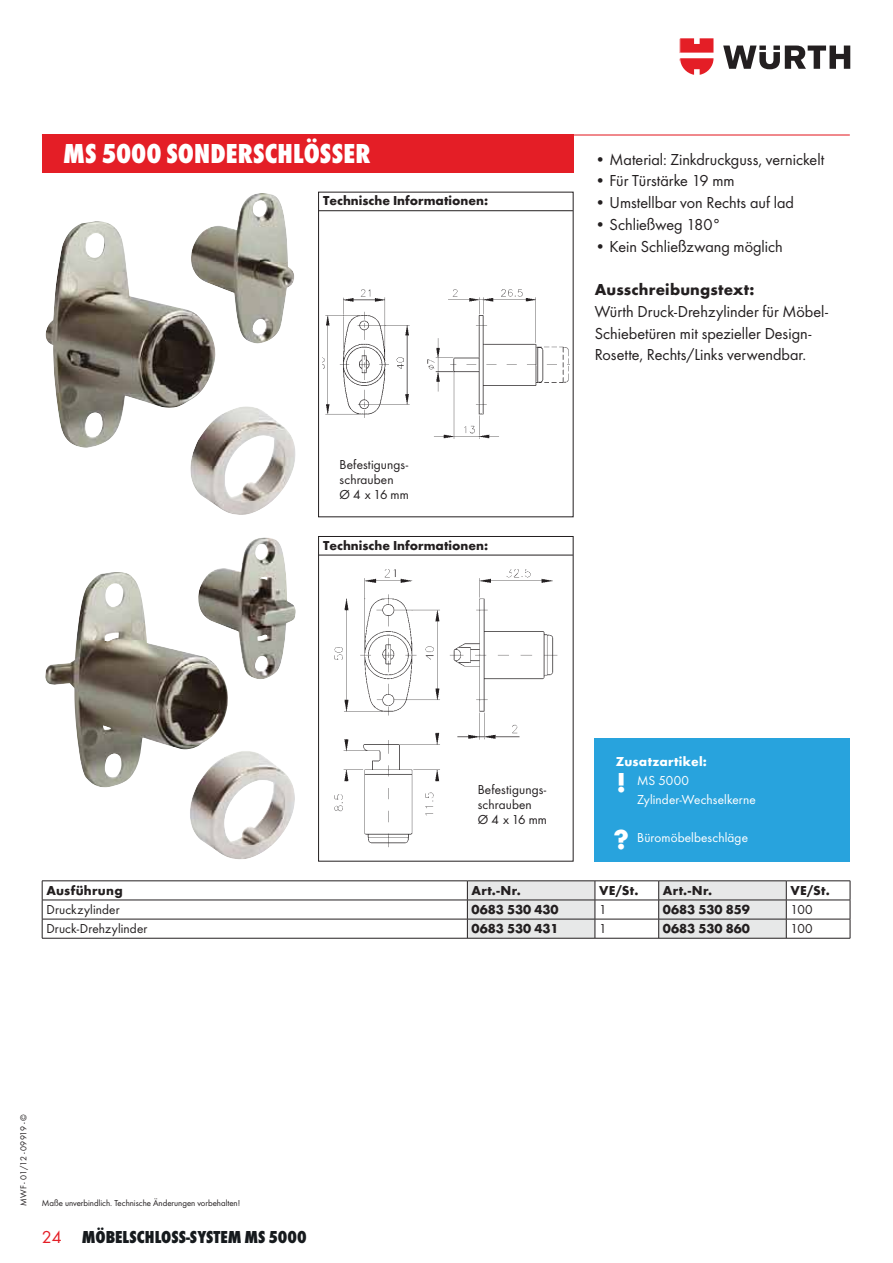
<style>
.page{position:relative;width:893px;height:1263px;background:#fff}
.page>*{position:absolute;margin:0;border:0;box-sizing:border-box;transform-origin:0 0}
.t1{font:28.5px "Wuerth Extra Bold Cond+T42";color:#fff}
.t2{font:28.5px/57.4px "Wuerth Bold+T42";color:#fff}
.t3{font:800 condensed 18px "Wuerth";color:#161a1d}
.t4{font:16.5px/21.8px "Wuerth Book+T42";color:#231f20}
.t5{font:16.5px "Wuerth Bold+T42";letter-spacing:.01em;color:#231f20}
.t6{font:13.5px "Wuerth Bold+T42";color:#231f20}
.t7{font:13.5px/15px "Wuerth Book+T42";letter-spacing:.01em;color:#231f20}
.t8{font:13.5px/19.2px "Wuerth Book+T42";letter-spacing:.01em;color:#fff}
.t9{font:13.5px "Wuerth Bold+T42";letter-spacing:.02em;color:#fff}
.t10{font:13.5px "Wuerth Bold+T42";letter-spacing:.02em;color:#231f20}
.t11{font:9px "Wuerth Book+T42";color:#231f20}
.s1{font-weight:400;font-stretch:normal;color:#e41e26}
</style>
<div class="page">
<hr style="left:42px;top:134px;width:808px;height:2px;background:#e41e26">
<div style="left:42px;top:134px;width:531px;height:39px;background:#e41e26"></div>
<hr style="left:319px;top:210px;width:254px;height:1px;background:#231f20">
<hr style="left:319px;top:555px;width:254px;height:1px;background:#231f20">
<div style="left:318px;top:536px;width:255px;height:325px;border:1px solid #231f20"></div>
<img style="left:322px;top:289px;width:247px;height:150px">
<img style="left:334px;top:569px;width:224px;height:279px">
<img style="left:45px;top:221px;width:171px;height:227px">
<img style="left:45px;top:572px;width:183px;height:216px">
<hr style="left:42px;top:881px;width:425px;height:1px;background:#231f20">
<hr style="left:786px;top:881px;width:64px;height:1px;background:#231f20">
<hr style="left:42px;top:900px;width:425px;height:1px;background:#231f20">
<hr style="left:786px;top:900px;width:64px;height:1px;background:#231f20">
<hr style="left:42px;top:919px;width:425px;height:1px;background:#231f20">
<svg style="left:42px;top:881px;width:1px;height:57px"></svg>
<hr style="left:786px;top:919px;width:64px;height:1px;background:#231f20">
<svg style="left:467px;top:881px;width:320px;height:57px"></svg>
<svg style="left:850px;top:881px;width:1px;height:57px"></svg>
<hr style="left:42px;top:938px;width:808px;height:1px;background:#231f20">
<img style="left:198px;top:537px;width:98px;height:142px">
<img style="left:191px;top:193px;width:103px;height:150px">
<img style="left:189px;top:750px;width:106px;height:109px">
<img style="left:190px;top:406px;width:106px;height:109px">
<div style="left:595px;top:738px;width:255px;height:123px;background:#28a3dd"></div>
<svg style="left:723px;top:46px;width:127px;height:24px"></svg>
<svg style="left:680px;top:38px;width:33px;height:37px"></svg>
<h1 class="t1" style="left:63px;top:144px;width:309px">MS 5000 SONDERSCHLÖSSER</h1>
<p class="t6" style="left:323px;top:195px;width:167px">Technische Informationen:</p>
<p class="t7" style="left:340px;top:458px;width:71px">Befestigungs&shy;schrauben<br>Ø 4 x 16 mm</p>
<p class="t6" style="left:323px;top:540px;width:167px">Technische Informationen:</p>
<p class="t4" style="left:595px;top:150px;width:231px">• Material: Zinkdruckguss, vernickelt</p>
<p class="t4" style="left:595px;top:171px;width:141px">• Für Türstärke 19 mm</p>
<p class="t4" style="left:595px;top:193px;width:201px">• Umstellbar von Rechts auf lad</p>
<p class="t4" style="left:595px;top:215px;width:128px">• Schließweg 180°</p>
<p class="t4" style="left:595px;top:237px;width:190px">• Kein Schließzwang möglich</p>
<p class="t5" style="left:595px;top:283px;width:161px">Ausschreibungstext:</p>
<p class="t4" style="left:595px;top:302px;width:235px">Würth Druck-Drehzylinder für Möbel-<br>Schiebetüren mit spezieller Design-<br>Rosette, Rechts/Links verwendbar.</p>
<p class="t7" style="left:478px;top:783px;width:71px">Befestigungs&shy;schrauben<br>Ø 4 x 16 mm</p>
<p class="t9" style="left:616px;top:756px;width:93px">Zusatzartikel:</p>
<p class="t8" style="left:637px;top:772px;width:120px">MS 5000<br>Zylinder-Wechselkerne</p>
<p class="t8" style="left:637px;top:829px;width:112px">Büromöbelbeschläge</p>
<h1 class="t2" style="left:613px;top:756px;width:17px">! ?</h1>
<p class="t10" style="left:46px;top:885px;width:78px">Ausführung</p>
<p class="t6" style="left:472px;top:885px;width:51px">Art.-Nr.</p>
<p class="t6" style="left:599px;top:885px;width:41px">VE/St.</p>
<p class="t6" style="left:663px;top:885px;width:51px">Art.-Nr.</p>
<p class="t6" style="left:790px;top:885px;width:41px">VE/St.</p>
<p class="t7" style="left:46px;top:903px;width:75px">Druckzylinder</p>
<p class="t6" style="left:472px;top:904px;width:89px">0683 530 430</p>
<p class="t7" style="left:599px;top:903px;width:9px">1</p>
<p class="t6" style="left:663px;top:904px;width:89px">0683 530 859</p>
<p class="t7" style="left:790px;top:903px;width:24px">100</p>
<p class="t7" style="left:46px;top:922px;width:102px">Druck-Drehzylinder</p>
<p class="t6" style="left:472px;top:923px;width:89px">0683 530 431</p>
<p class="t7" style="left:599px;top:922px;width:9px">1</p>
<p class="t6" style="left:663px;top:923px;width:89px">0683 530 860</p>
<p class="t7" style="left:790px;top:922px;width:24px">100</p>
<p class="t11" style="left:20px;top:1206px;width:93px;rotate:-90deg">MWF - 01/12 - 09919 - ©</p>
<p class="t11" style="left:42px;top:1199px;width:200px">Maße unverbindlich. Technische Änderungen vorbehalten!</p>
<p class="t3" style="left:42px;top:1227px;width:266px"><span class="s1">24</span> MÖBELSCHLOSS-SYSTEM MS 5000</p>
</div>
